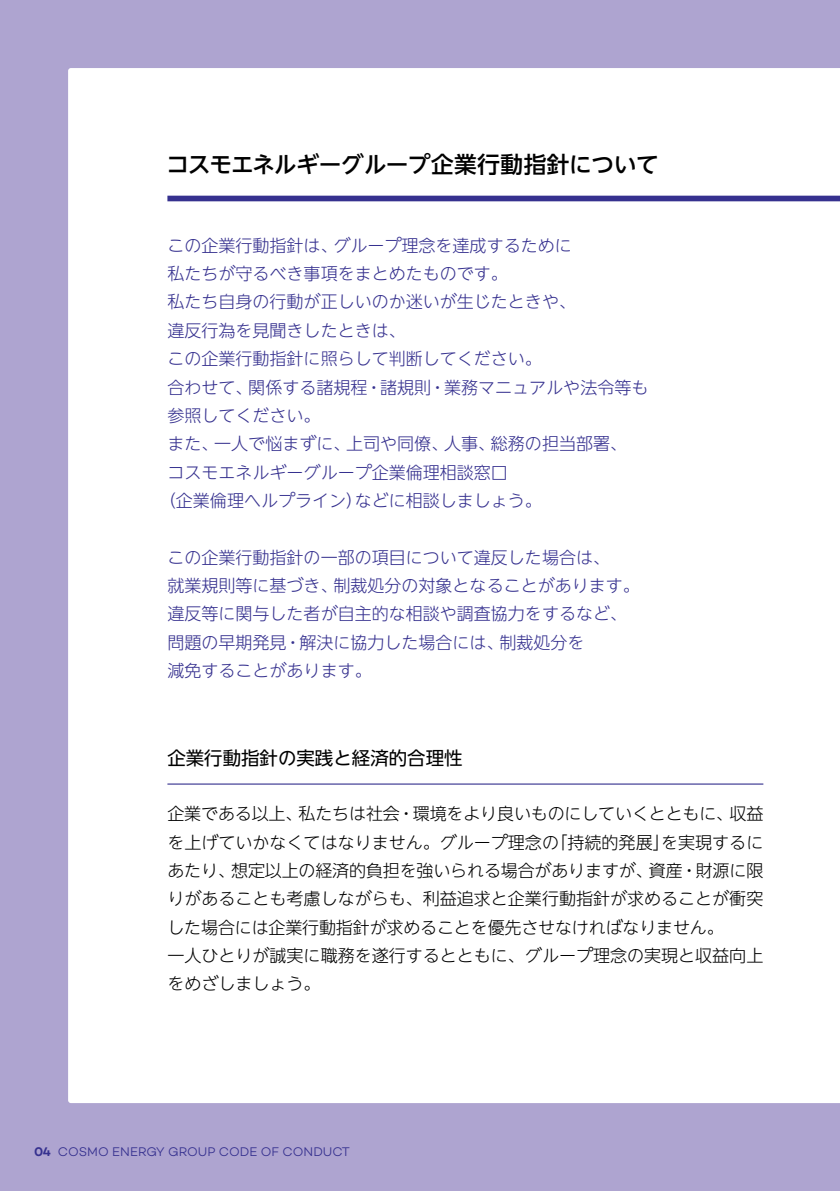
<style>
.page{position:relative;width:840px;height:1191px;background:#fff}
.page>*{position:absolute;margin:0;border:0;box-sizing:border-box;transform-origin:0 0}
.t1{font:500 22.6px "UD Shin Go NT Pro";letter-spacing:-.015em;color:#000}
.t2{font:18.4px "UD Shin Go NT Pro";color:#000}
.t3{font:300 17px "UD Shin Go NT Pro";color:#36318f}
.t4{font:300 17px/28.4px "UD Shin Go NT Pro";color:#000;text-align:justify}
.t5{font:300 12.8px "Campton";color:#36318f}
.s1{font-weight:600}
</style>
<div class="page">
<div style="left:0;top:0;width:839px;height:1191px;background:#aea4d0"></div>
<div style="left:68px;top:68px;width:771px;height:1035px;background:#fff"></div>
<div style="left:167px;top:196px;width:672px;height:5px;background:#36318f"></div>
<hr style="left:167px;top:783px;width:596px;height:1px;background:#36318f">
<p class="t1" style="left:166px;top:146px;width:493px">コスモエネルギーグループ企業行動指針について</p>
<p class="t3" style="left:167px;top:231px;width:405px">この企業行動指針は、グループ理念を達成するために</p>
<p class="t3" style="left:167px;top:260px;width:342px">私たちが守るべき事項をまとめたものです。</p>
<p class="t3" style="left:167px;top:288px;width:410px">私たち自身の行動が正しいのか迷いが生じたときや、</p>
<p class="t3" style="left:167px;top:316px;width:240px">違反行為を見聞きしたときは、</p>
<p class="t3" style="left:167px;top:345px;width:376px">この企業行動指針に照らして判断してください。</p>
<p class="t3" style="left:167px;top:373px;width:482px">合わせて、関係する諸規程・諸規則・業務マニュアルや法令等も</p>
<p class="t3" style="left:167px;top:402px;width:155px">参照してください。</p>
<p class="t3" style="left:167px;top:430px;width:461px">また、一人で悩まずに、上司や同僚、人事、総務の担当部署、</p>
<p class="t3" style="left:167px;top:458px;width:342px">コスモエネルギーグループ企業倫理相談窓口</p>
<p class="t3" style="left:159px;top:487px;width:384px">（企業倫理ヘルプライン）などに相談しましょう。</p>
<p class="t3" style="left:167px;top:543px;width:444px">この企業行動指針の一部の項目について違反した場合は、</p>
<p class="t3" style="left:167px;top:572px;width:473px">就業規則等に基づき、制裁処分の対象となることがあります。</p>
<p class="t3" style="left:167px;top:600px;width:461px">違反等に関与した者が自主的な相談や調査協力をするなど、</p>
<p class="t3" style="left:167px;top:628px;width:418px">問題の早期発見・解決に協力した場合には、制裁処分を</p>
<p class="t3" style="left:167px;top:657px;width:206px">減免することがあります。</p>
<p class="t2" style="left:167px;top:743px;width:296px">企業行動指針の実践と経済的合理性</p>
<p class="t4" style="left:167px;top:799px;width:597px">企業である以上、私たちは社会・環境をより良いものにしていくとともに、収益を上げていかなくてはなりません。グループ理念の「持続的発展」を実現するにあたり、想定以上の経済的負担を強いられる場合がありますが、資産・財源に限りがあることも考慮しながらも、利益追求と企業行動指針が求めることが衝突した場合には企業行動指針が求めることを優先させなければなりません。</p>
<p class="t4" style="left:167px;top:940px;width:597px">一人ひとりが誠実に職務を遂行するとともに、グループ理念の実現と収益向上をめざしましょう。</p>
<p class="t5" style="left:34px;top:1144px;width:317px"><span class="s1">04</span> COSMO ENERGY GROUP CODE OF CONDUCT</p>
</div>
